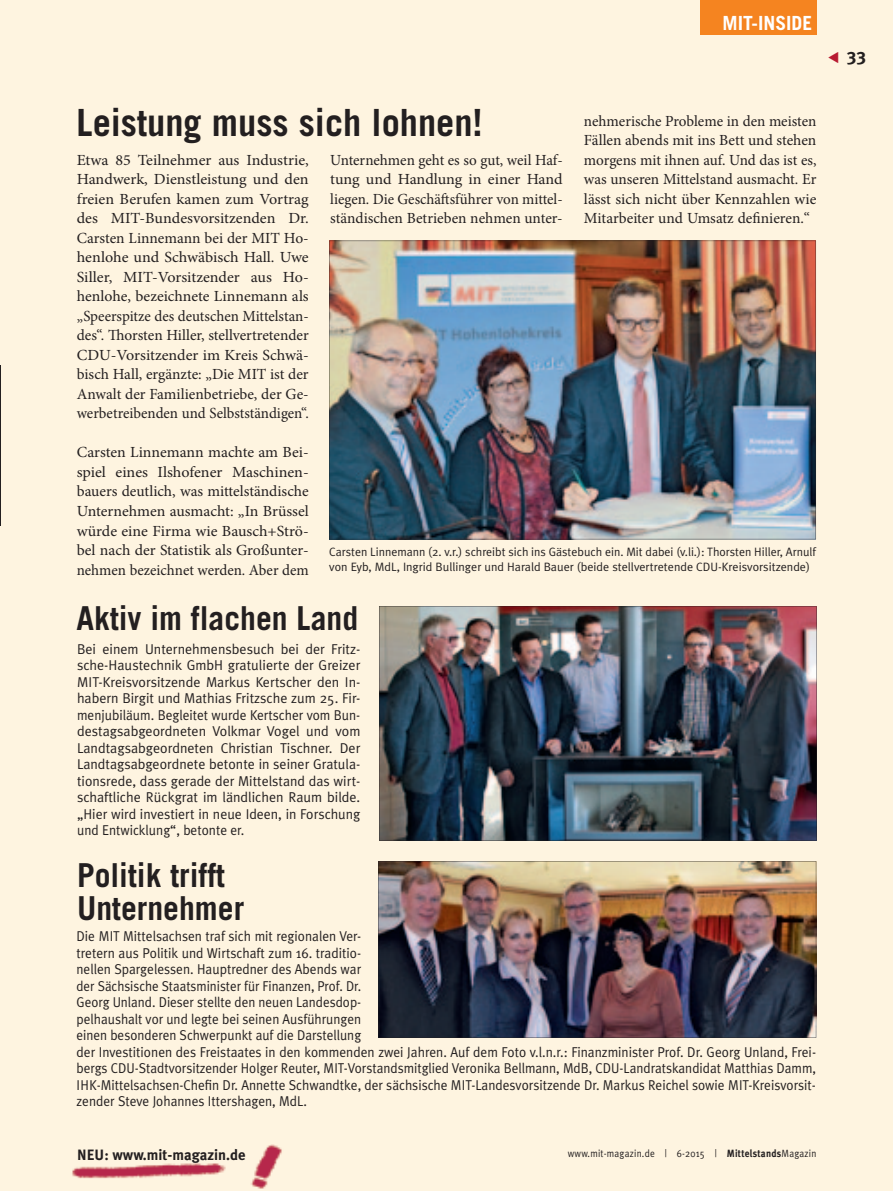
<style>
.page{position:relative;width:893px;height:1191px;background:#fef4e0}
.page>*{position:absolute;margin:0;border:0;box-sizing:border-box;transform-origin:0 0}
.t1{font:700 37.5px "Trade Gothic";color:#231f20}
.t2{font:700 33px/33px "Trade Gothic";color:#231f20;scale:.96 1}
.t3{font:700 19.5px "Trade Gothic";color:#fff}
.t4{font:18px "Meta Plus Bold Caps";color:#231f20}
.t5{font:15.45px/19.5px "Minion Pro";color:#231f20;text-align:justify}
.t6{font:15.45px/19.5px "Minion Pro";color:#231f20;text-align:justify;scale:1.04 1}
.t7{font:700 15px "Meta Plus";color:#231f20}
.t8{font:14.25px/16.5px "Meta Plus Normal";color:#231f20;scale:.94 1}
.t9{font:14.25px/16.5px "Meta Plus Normal";color:#231f20;text-align:justify}
.t10{font:12.15px/15.1px "Meta Plus Normal";color:#231f20}
.t11{font:10.5px "Meta Plus Normal";letter-spacing:.025em;color:#231f20;scale:.9 1}
.s1{font-family:"Meta Plus";font-weight:700}
</style>
<div class="page">
<div style="left:700px;top:0;width:116px;height:34px;background:#f58420"></div>
<img style="left:72px;top:1144px;width:210px;height:45px">
<hr style="left:0;top:366px;width:1px;height:160px;background:#231f20">
<img style="left:379px;top:606px;width:438px;height:234px">
<img style="left:329px;top:241px;width:487px;height:298px">
<img style="left:378px;top:861px;width:438px;height:176px">
<h3 class="t3" style="left:723px;top:11px;width:91px">mit-inSiDe</h3>
<h1 class="t1" style="left:77px;top:99px;width:408px">leistung muss sich lohnen!</h1>
<p class="t6" style="left:77px;top:150px;width:225px">Etwa 85 Teilnehmer aus Industrie, Handwerk, Dienstleistung und den freien Berufen kamen zum Vortrag des MIT-Bundesvorsitzenden Dr.<br>Carsten Linnemann bei der MIT Ho&shy;henlohe und Schwäbisch Hall. Uwe Siller, MIT-Vorsitzender aus Ho&shy;henlohe, bezeichnete Linnemann als „Speerspitze des deutschen Mittelstan&shy;des“. Thorsten Hiller, stellvertretender CDU-Vorsitzender im Kreis Schwä&shy;bisch Hall, ergänzte: „Die MIT ist der Anwalt der Familienbetriebe, der Ge&shy;werbetreibenden und Selbstständigen“.</p>
<p class="t5" style="left:77px;top:443px;width:233px">Carsten Linnemann machte am Bei&shy;spiel eines Ilshofener Maschinen&shy;bauers deutlich, was mittelständische Unternehmen ausmacht: „In Brüssel würde eine Firma wie Bausch+Strö&shy;bel nach der Statistik als Großunter&shy;nehmen bezeichnet werden. Aber dem</p>
<p class="t5" style="left:584px;top:111px;width:234px">nehmerische Probleme in den meisten Fällen abends mit ins Bett und stehen morgens mit ihnen auf. Und das ist es, was unseren Mittelstand ausmacht. Er lässt sich nicht ü ber Kennzahlen wie Mitarbeiter und Umsatz definieren.“</p>
<p class="t5" style="left:330px;top:150px;width:234px">Unternehmen geht es so gut, weil Haf&shy;tung und Handlung in einer Hand liegen. Die Geschäftsführer von mittel&shy;ständischen Betrieben nehmen unter-</p>
<p class="t10" style="left:329px;top:544px;width:488px">Carsten Linnemann (2. v.r.) schreibt sich ins Gästebuch ein. Mit dabei (v.li.): Thorsten Hiller, Arnulf von Eyb, MdL, Ingrid Bullinger und Harald Bauer (beide stellvertretende CDU-Kreisvorsitzende)</p>
<h2 class="t2" style="left:77px;top:601px;width:295px">aktiv im flachen land</h2>
<p class="t9" style="left:77px;top:640px;width:285px">Bei einem Unternehmensbesuch bei der Fritz&shy;sche-Haustechnik GmbH gratulierte der Greizer MIT-Kreisvorsitzende Markus Kertscher den In&shy;habern Birgit und Mathias Fritzsche zum 25. Fir&shy;menjubiläum. Begleitet wurde Kertscher vom Bun&shy;destagsabgeordneten Volkmar Vogel und vom Landtagsabgeordneten Christian Tischner. Der Landtagsabgeordnete betonte in seiner Gratula&shy;tionsrede, dass gerade der Mittelstand das wirt&shy;schaftliche Rückgrat im ländlichen Raum bilde. „Hier wird investiert in neue Ideen, in Forschung und Entwicklung“, betonte er.</p>
<h2 class="t2" style="left:77px;top:858px;width:176px">Politik trifft<br>Unternehmer</h2>
<p class="t8" style="left:77px;top:928px;width:788px">Die MIT Mittelsachsen traf sich mit regionalen Ver-<br>tretern aus Politik und Wirtschaft zum 16. traditio-<br>nellen Spargelessen. Hauptredner des Abends war<br>der Sächsische Staatsminister für Finanzen, Prof. Dr.<br>Georg Unland. Dieser stellte den neuen Landesdop-<br>pelhaushalt vor und legte bei seinen Ausführungen<br>einen besonderen Schwerpunkt auf die Darstellung<br>der Investitionen des Freistaates in den kommenden zwei Jahren. Auf dem Foto v.l.n.r.: Finanzminister Prof. Dr. Georg Unland, Frei&shy;bergs CDU-Stadtvorsitzender Holger Reuter, MIT-Vorstandsmitglied Veronika Bellmann, MdB, CDU-Landratskandidat Matthias Damm, IHK-Mittelsachsen-Chefin Dr. Annette Schwandtke, der sächsische MIT-Landesvorsitzende Dr. Markus Reichel sowie MIT-Kreisvorsit&shy;zender Steve Johannes Ittershagen, MdL.</p>
<p class="t7" style="left:77px;top:1146px;width:170px">NEU: www.mit-magazin.de</p>
<p class="t11" style="left:568px;top:1147px;width:278px">www.mit-magazin.de | 6-2015 | <span class="s1">Mittelstands</span>Magazin</p>
<p class="t4" style="left:847px;top:48px;width:21px">33</p>
</div>
